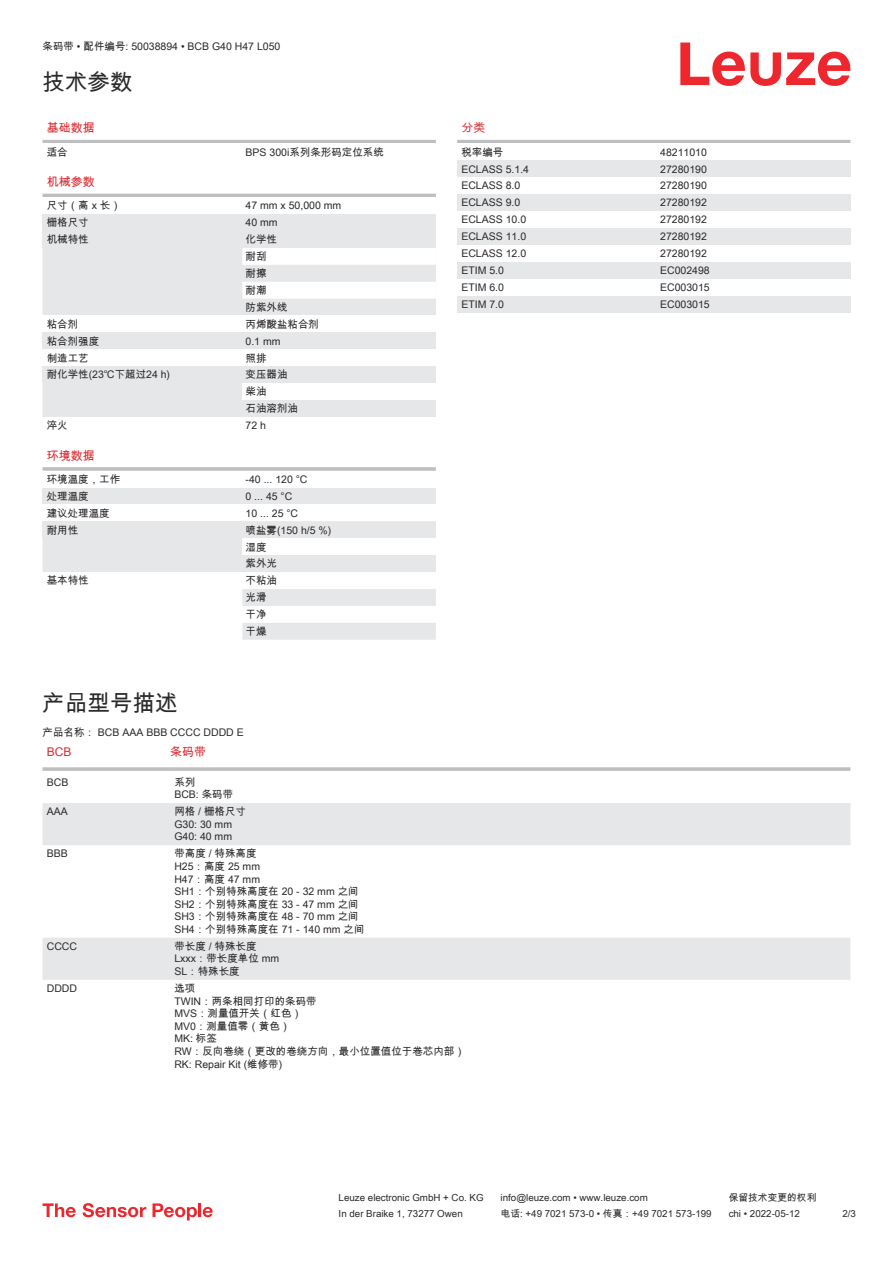
<style>
.page{position:relative;width:893px;height:1263px;background:#fff}
.page>*{position:absolute;margin:0;border:0;box-sizing:border-box;transform-origin:0 0}
.t1{font:22.5px "Arial Unicode MS";color:#2b292a}
.t2{font:12px "Arial Unicode MS";color:#db2a30}
.t3{font:10.5px/12.6px "Arial Unicode MS";color:#2b292a}
.t4{font:9.75px "Arial Unicode MS";color:#2b292a}
</style>
<div class="page">
<svg style="left:680px;top:43px;width:170px;height:43px"></svg>
<svg style="left:43px;top:248px;width:199px;height:324px;background:#e8e9eb"></svg>
<hr style="left:43px;top:140px;width:393px;height:3px;background:#bdbfc1">
<hr style="left:43px;top:194px;width:393px;height:3px;background:#bdbfc1">
<div style="left:43px;top:214px;width:199px;height:17px;background:#e6e7e9"></div>
<div style="left:242px;top:214px;width:194px;height:17px;background:#e6e7e9"></div>
<div style="left:43px;top:231px;width:199px;height:17px;background:#e6e7e9"></div>
<svg style="left:242px;top:231px;width:194px;height:84px"></svg>
<div style="left:43px;top:316px;width:199px;height:16px;background:#fff"></div>
<div style="left:43px;top:332px;width:199px;height:17px;background:#e6e7e9"></div>
<div style="left:242px;top:332px;width:194px;height:17px;background:#e6e7e9"></div>
<div style="left:43px;top:349px;width:199px;height:17px;background:#fff"></div>
<div style="left:43px;top:366px;width:199px;height:17px;background:#e6e7e9"></div>
<div style="left:242px;top:366px;width:194px;height:51px;background:#e6e7e9"></div>
<div style="left:242px;top:383px;width:194px;height:17px;background:#fff"></div>
<div style="left:43px;top:417px;width:199px;height:17px;background:#fff"></div>
<div style="left:43px;top:451px;width:393px;height:18px;background:#fff"></div>
<hr style="left:43px;top:467px;width:393px;height:4px;background:#c6c8c9">
<div style="left:43px;top:471px;width:199px;height:17px;background:#fff"></div>
<div style="left:43px;top:488px;width:199px;height:16px;background:#e6e7e9"></div>
<div style="left:242px;top:488px;width:194px;height:16px;background:#e6e7e9"></div>
<div style="left:43px;top:504px;width:199px;height:17px;background:#fff"></div>
<div style="left:43px;top:521px;width:199px;height:17px;background:#e6e7e9"></div>
<svg style="left:242px;top:521px;width:194px;height:119px"></svg>
<svg style="left:43px;top:803px;width:807px;height:177px"></svg>
<svg style="left:43px;top:767px;width:127px;height:4px"></svg>
<svg style="left:170px;top:767px;width:680px;height:4px;background:#c3c5c7"></svg>
<svg style="left:457px;top:312px;width:393px;height:1px"></svg>
<hr style="left:457px;top:140px;width:393px;height:3px;background:#bdbfc1">
<div style="left:457px;top:160px;width:200px;height:17px;background:#e6e7e9"></div>
<div style="left:657px;top:160px;width:193px;height:17px;background:#e6e7e9"></div>
<div style="left:457px;top:194px;width:200px;height:17px;background:#e6e7e9"></div>
<div style="left:657px;top:194px;width:193px;height:17px;background:#e6e7e9"></div>
<div style="left:457px;top:228px;width:200px;height:17px;background:#e6e7e9"></div>
<div style="left:657px;top:228px;width:193px;height:17px;background:#e6e7e9"></div>
<div style="left:457px;top:262px;width:200px;height:17px;background:#e6e7e9"></div>
<div style="left:657px;top:262px;width:193px;height:17px;background:#e6e7e9"></div>
<div style="left:457px;top:296px;width:200px;height:16px;background:#e6e7e9"></div>
<div style="left:657px;top:296px;width:193px;height:16px;background:#e6e7e9"></div>
<svg style="left:43px;top:1203px;width:33px;height:14px"></svg>
<svg style="left:83px;top:1203px;width:63px;height:14px"></svg>
<svg style="left:153px;top:1203px;width:44px;height:17px"></svg>
<hr style="left:198px;top:1203px;width:3px;height:14px;background:#ed272d">
<svg style="left:203px;top:1207px;width:10px;height:10px"></svg>
<p class="t3" style="left:43px;top:40px;width:239px">条码带 • 配件编号: 50038894 • BCB G40 H47 L050</p>
<h1 class="t1" style="left:43px;top:66px;width:91px">技术参数</h1>
<p class="t2" style="left:47px;top:119px;width:49px">基础数据</p>
<p class="t3" style="left:47px;top:145px;width:22px">适合</p>
<p class="t3" style="left:246px;top:145px;width:140px">BPS 300i系列条形码定位系统</p>
<p class="t2" style="left:47px;top:173px;width:49px">机械参数</p>
<p class="t3" style="left:47px;top:199px;width:76px">尺寸（高 x 长）</p>
<p class="t3" style="left:246px;top:199px;width:97px">47 mm x 50,000 mm</p>
<p class="t3" style="left:47px;top:216px;width:43px">栅格尺寸</p>
<p class="t3" style="left:246px;top:216px;width:34px">40 mm</p>
<p class="t3" style="left:47px;top:233px;width:43px">机械特性</p>
<p class="t3" style="left:246px;top:231px;width:43px;line-height:17px">化学性耐刮<br>耐擦<br>耐潮<br>防紫外线</p>
<p class="t3" style="left:47px;top:317px;width:33px">粘合剂</p>
<p class="t3" style="left:246px;top:317px;width:75px">丙烯酸盐粘合剂</p>
<p class="t3" style="left:47px;top:334px;width:54px">粘合剂强度</p>
<p class="t3" style="left:246px;top:334px;width:37px">0.1 mm</p>
<p class="t3" style="left:47px;top:351px;width:43px">制造工艺</p>
<p class="t3" style="left:246px;top:351px;width:22px">照排</p>
<p class="t3" style="left:47px;top:368px;width:125px">耐化学性(23℃下超过24 h)</p>
<p class="t3" style="left:246px;top:366px;width:54px;line-height:17px">变压器油柴油<br>石油溶剂油</p>
<p class="t3" style="left:47px;top:419px;width:22px">淬火</p>
<p class="t3" style="left:246px;top:419px;width:22px">72 h</p>
<p class="t2" style="left:47px;top:447px;width:49px">环境数据</p>
<p class="t3" style="left:47px;top:473px;width:75px">环境温度，工作</p>
<p class="t3" style="left:246px;top:473px;width:63px">-40 ... 120 °C</p>
<p class="t3" style="left:47px;top:490px;width:43px">处理温度</p>
<p class="t3" style="left:246px;top:490px;width:48px">0 ... 45 °C</p>
<p class="t3" style="left:47px;top:506px;width:64px">建议处理温度</p>
<p class="t3" style="left:246px;top:506px;width:54px">10 ... 25 °C</p>
<p class="t3" style="left:47px;top:523px;width:33px">耐用性</p>
<p class="t3" style="left:246px;top:521px;width:87px;line-height:17px">喷盐雾(150 h/5 %)湿度<br>紫外光</p>
<p class="t3" style="left:47px;top:574px;width:43px">基本特性</p>
<p class="t3" style="left:246px;top:572px;width:33px;line-height:17px">不粘油光滑干净干燥</p>
<p class="t2" style="left:461px;top:119px;width:25px">分类</p>
<p class="t3" style="left:461px;top:145px;width:43px">税率编号</p>
<p class="t3" style="left:660px;top:145px;width:48px">48211010</p>
<p class="t3" style="left:461px;top:162px;width:69px">ECLASS 5.1.4</p>
<p class="t3" style="left:660px;top:162px;width:48px">27280190</p>
<p class="t3" style="left:461px;top:179px;width:60px">ECLASS 8.0</p>
<p class="t3" style="left:660px;top:179px;width:48px">27280190</p>
<p class="t3" style="left:461px;top:196px;width:60px">ECLASS 9.0</p>
<p class="t3" style="left:660px;top:196px;width:48px">27280192</p>
<p class="t3" style="left:461px;top:213px;width:66px">ECLASS 10.0</p>
<p class="t3" style="left:660px;top:213px;width:48px">27280192</p>
<p class="t3" style="left:461px;top:230px;width:66px">ECLASS 11.0</p>
<p class="t3" style="left:660px;top:230px;width:48px">27280192</p>
<p class="t3" style="left:461px;top:247px;width:66px">ECLASS 12.0</p>
<p class="t3" style="left:660px;top:247px;width:48px">27280192</p>
<p class="t3" style="left:461px;top:264px;width:44px">ETIM 5.0</p>
<p class="t3" style="left:660px;top:264px;width:51px">EC002498</p>
<p class="t3" style="left:461px;top:281px;width:44px">ETIM 6.0</p>
<p class="t3" style="left:660px;top:281px;width:51px">EC003015</p>
<p class="t3" style="left:461px;top:297px;width:44px">ETIM 7.0</p>
<p class="t3" style="left:660px;top:297px;width:51px">EC003015</p>
<h1 class="t1" style="left:43px;top:686px;width:136px">产品型号描述</h1>
<p class="t2" style="left:47px;top:745px;width:26px">BCB</p>
<p class="t2" style="left:170px;top:743px;width:37px">条码带</p>
<p class="t3" style="left:47px;top:776px;width:23px">BCB</p>
<p class="t3" style="left:174px;top:775px;width:60px">系列<br>BCB: 条码带</p>
<p class="t3" style="left:47px;top:805px;width:23px">AAA</p>
<p class="t3" style="left:174px;top:805px;width:73px">网格 / 栅格尺寸<br>G30: 30 mm<br>G40: 40 mm</p>
<p class="t3" style="left:47px;top:847px;width:23px">BBB</p>
<p class="t3" style="left:174px;top:847px;width:192px">带高度 / 特殊高度<br>H25：高度 25 mm<br>H47：高度 47 mm<br>SH1：个别特殊高度在 20 - 32 mm 之间<br>SH2：个别特殊高度在 33 - 47 mm 之间<br>SH3：个别特殊高度在 48 - 70 mm 之间<br>SH4：个别特殊高度在 71 - 140 mm 之间</p>
<p class="t3" style="left:47px;top:940px;width:32px">CCCC</p>
<p class="t3" style="left:174px;top:940px;width:106px">带长度 / 特殊长度<br>Lxxx：带长度单位 mm<br>SL：特殊长度</p>
<p class="t3" style="left:47px;top:982px;width:32px">DDDD</p>
<p class="t3" style="left:174px;top:982px;width:292px">选项<br>TWIN：两条相同打印的条码带<br>MVS：测量值开关（红色）<br>MV0：测量值零（黄色）<br>MK: 标签<br>RW：反向卷绕（更改的卷绕方向，最小位置值位于卷芯内部）<br>RK: Repair Kit (维修带)</p>
<p class="t3" style="left:43px;top:726px;width:203px">产品名称： BCB AAA BBB CCCC DDDD E</p>
<p class="t4" style="left:339px;top:1191px;width:146px">Leuze electronic GmbH + Co. KG</p>
<p class="t4" style="left:501px;top:1191px;width:149px">info@leuze.com • www.leuze.com</p>
<p class="t4" style="left:729px;top:1191px;width:89px">保留技术变更的权利</p>
<p class="t4" style="left:339px;top:1206px;width:126px">In der Braike 1, 73277 Owen</p>
<p class="t4" style="left:501px;top:1206px;width:212px">电话: +49 7021 573-0 • 传真：+49 7021 573-199</p>
<p class="t4" style="left:729px;top:1206px;width:73px">chi • 2022-05-12</p>
<p class="t4" style="left:842px;top:1206px;width:15px">2 /3</p>
</div>
